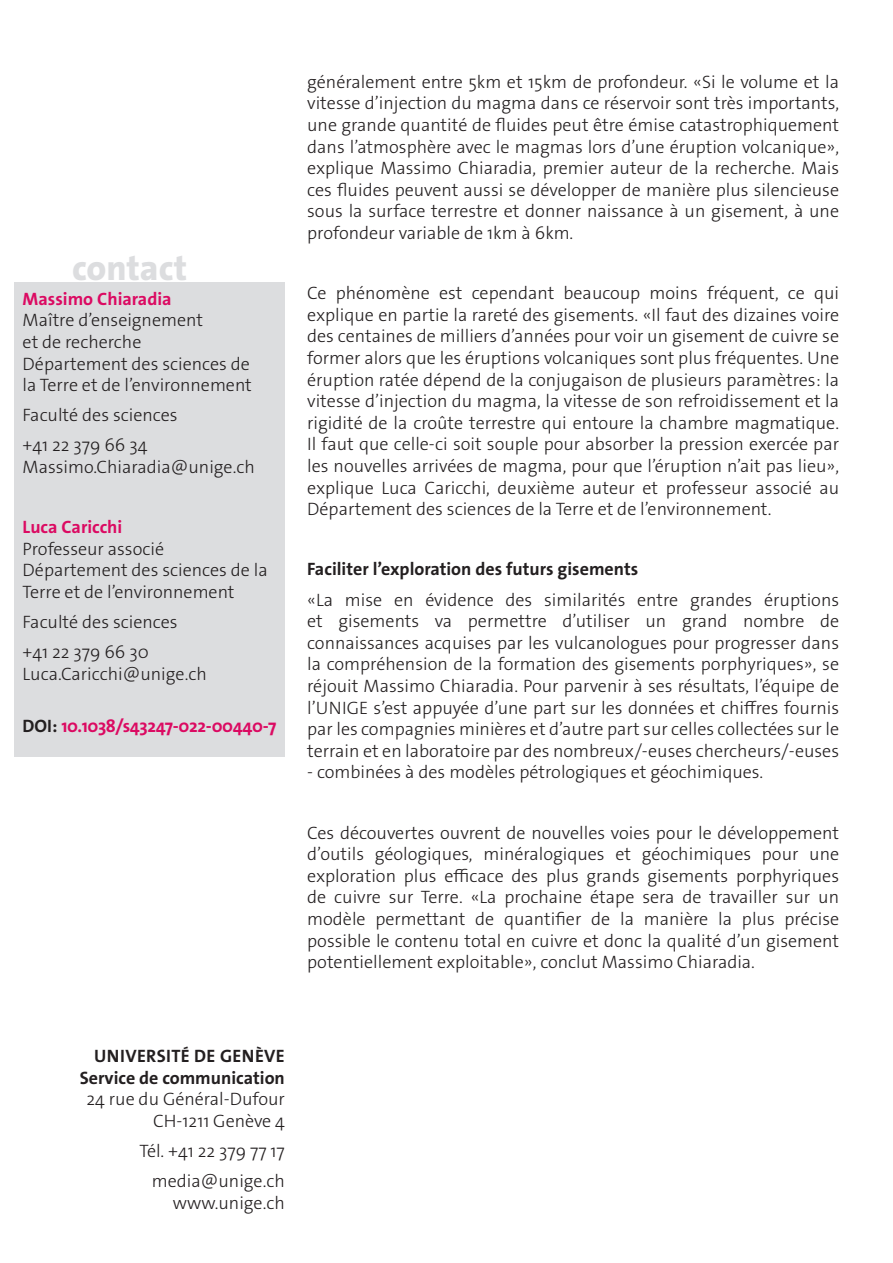
<style>
.page{position:relative;width:893px;height:1263px;background:#fff}
.page>*{position:absolute;margin:0;border:0;box-sizing:border-box;transform-origin:0 0}
._4__texte_courant{font:800 35.7px "The Sans Os F";color:#dcdddf}
._4__texte_courant-2{font:300 18px/21.6px "The Sans Os F";color:#231f20}
.texte_courant{font:300 18px/21.6px "The Sans Os F";color:#231f20;text-align:right}
._4__texte_courant-3{font:700 18px "The Sans Os F";color:#231f20}
._4__texte_courant-4{font:700 18px "The Sans Os F";letter-spacing:-.02em;color:#db0a62}
.texte_courant-2{font:700 18px "The Sans Os F";letter-spacing:.02em;color:#231f20}
.s1{font-weight:700;color:#db0a62}
.s2{color:#231f20}
.s3{font-weight:700}
</style>
<div class="page">
<div style="left:14px;top:283px;width:271px;height:474px;background:#dcdddf"></div>
<p class="_4__texte_courant" style="left:72px;top:245px;width:116px">contact</p>
<p class="_4__texte_courant-2" style="left:23px;top:288px;width:231px"><span class="s1">Massimo Chiaradia<br></span>Maître d’enseignement<br>et de recherche<br>Département des sciences de la Terre et de l’environnement</p>
<p class="_4__texte_courant-2" style="left:23px;top:404px;width:156px">Faculté des sciences</p>
<p class="_4__texte_courant-2" style="left:23px;top:435px;width:234px">+41 22 379 66 34<br>Massimo.Chiaradia@unige.ch</p>
<p class="_4__texte_courant-2" style="left:23px;top:516px;width:247px"><span class="s1">Luca Caricchi<br></span>Professeur associé<br>Département des sciences de la<br>Terre et de l’environnement</p>
<p class="_4__texte_courant-2" style="left:23px;top:611px;width:156px">Faculté des sciences</p>
<p class="_4__texte_courant-2" style="left:23px;top:641px;width:186px">+41 22 379 66 30<br>Luca.Caricchi@unige.ch</p>
<p class="_4__texte_courant-4" style="left:23px;top:714px;width:255px"><span class="s2">DOI:</span> 10.1038/s43247-022-00440-7</p>
<p class="_4__texte_courant-2" style="left:307px;top:71px;width:533px;text-align:justify">généralement entre 5km et 15km de profondeur. «Si le volume et la vitesse d’injection du magma dans ce réservoir sont très importants, une grande quantité de fluides peut être émise catastrophiquement dans l’atmosphère avec le magmas lors d’une éruption volcanique», explique Massimo Chiaradia, premier auteur de la recherche. Mais ces fluides peuvent aussi se développer de manière plus silencieuse sous la surface terrestre et donner naissance à un gisement, à une profondeur variable de 1km à 6km.</p>
<p class="_4__texte_courant-2" style="left:307px;top:282px;width:533px;text-align:justify">Ce phénomène est cependant beaucoup moins fréquent, ce qui explique en partie la rareté des gisements. «Il faut des dizaines voire des centaines de milliers d’années pour voir un gisement de cuivre se former alors que les éruptions volcaniques sont plus fréquentes. Une éruption ratée dépend de la conjugaison de plusieurs paramètres: la vitesse d’injection du magma, la vitesse de son refroidissement et la rigidité de la croûte terrestre qui entoure la chambre magmatique.<br>Il faut que celle-ci soit souple pour absorber la pression exercée par les nouvelles arrivées de magma, pour que l’éruption n’ait pas lieu», explique Luca Caricchi, deuxième auteur et professeur associé au Département des sciences de la Terre et de l’environnement.</p>
<p class="_4__texte_courant-3" style="left:307px;top:558px;width:333px">Faciliter l’exploration des futurs gisements</p>
<p class="_4__texte_courant-2" style="left:307px;top:589px;width:533px;text-align:justify">«La mise en évidence des similarités entre grandes éruptions et gisements va permettre d’utiliser un grand nombre de connaissances acquises par les vulcanologues pour progresser dans la compréhension de la formation des gisements porphyriques», se réjouit Massimo Chiaradia. Pour parvenir à ses résultats, l’équipe de l’UNIGE s’est appuyée d’une part sur les données et chiffres fournis par les compagnies minières et d’autre part sur celles collectées sur le terrain et en laboratoire par des nombreux/-euses chercheurs/-euses</p>
<p class="_4__texte_courant-2" style="left:307px;top:762px;width:457px">- combinées à des modèles pétrologiques et géochimiques.</p>
<p class="_4__texte_courant-2" style="left:307px;top:822px;width:533px;text-align:justify">Ces découvertes ouvrent de nouvelles voies pour le développement d’outils géologiques, minéralogiques et géochimiques pour une exploration plus efficace des plus grands gisements porphyriques de cuivre sur Terre. «La prochaine étape sera de travailler sur un modèle permettant de quantifier de la manière la plus précise possible le contenu total en cuivre et donc la qualité d’un gisement potentiellement exploitable», conclut Massimo Chiaradia.</p>
<p class="texte_courant-2" style="left:94px;top:1044px;width:192px">UNIVERSITÉ DE GENÈVE</p>
<p class="texte_courant" style="left:80px;top:1067px;width:207px"><span class="s3">Service de communication<br></span>24 rue du Général-Dufour<br>CH-1211 Genève 4</p>
<p class="texte_courant" style="left:139px;top:1140px;width:147px">Tél. +41 22 379 77 17</p>
<p class="texte_courant" style="left:152px;top:1170px;width:135px">media@unige.ch www.unige.ch</p>
</div>
